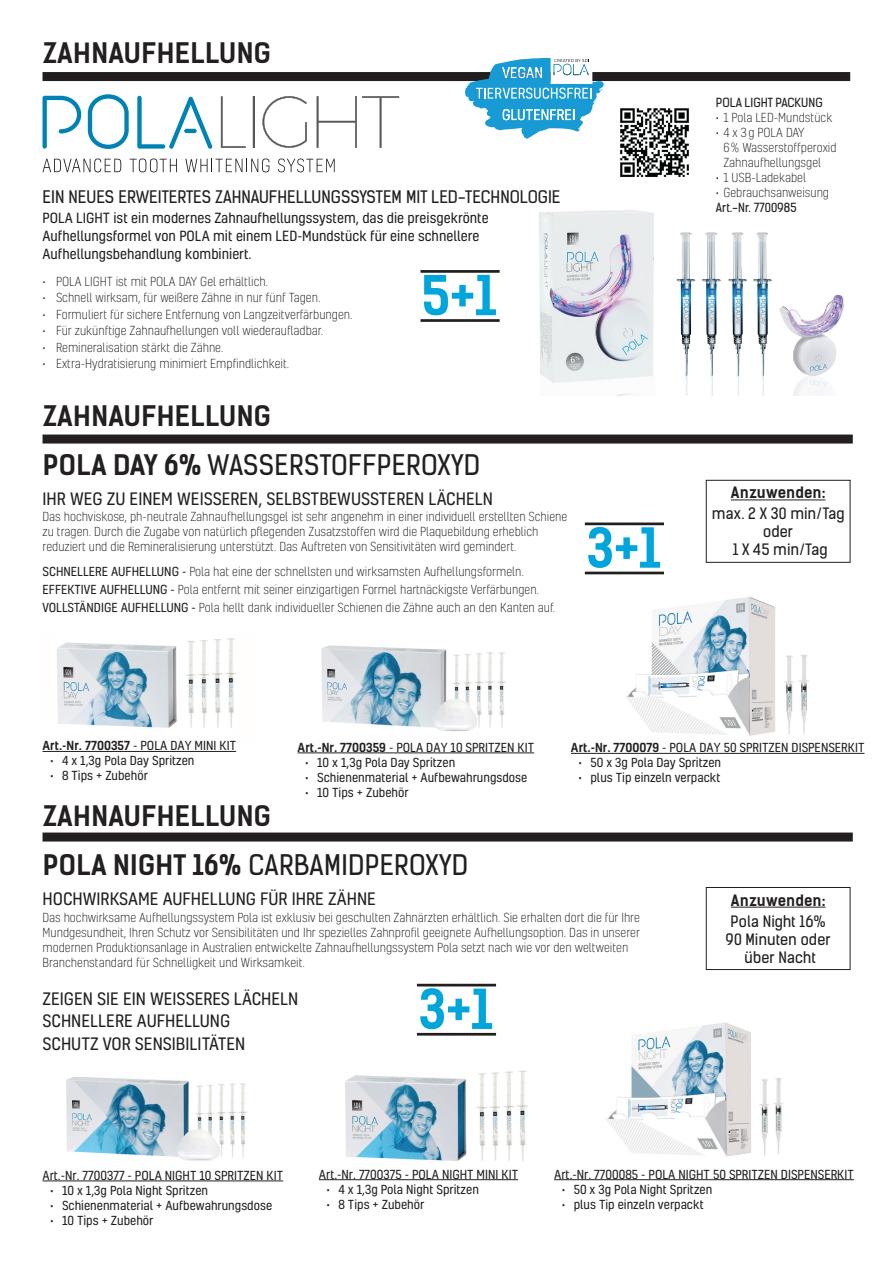
<style>
.page{position:relative;width:893px;height:1263px;background:#fff}
.page>*{position:absolute;margin:0;border:0;box-sizing:border-box;transform-origin:0 0}
.t1{font:700 52.35px "Kelson Sans";color:#00a6db}
.t2{font:27px "Kelson Sans";letter-spacing:.015em;color:#231f20}
.t3{font:700 27px "Kelson Sans";letter-spacing:.015em;color:#231f20}
.t4{font:16.5px/22.5px "Kelson";color:#231f20}
.t5{font:16.5px "Kelson Sans";color:#231f20}
.t6{font:15px/18px "Kelson Sans";letter-spacing:.005em;color:#231f20;text-align:center}
.t7{font:700 15px "Kelson Sans";letter-spacing:.005em;color:#231f20}
.t8{font:13.5px/18px "Kelson";color:#231f20}
.t9{font:300 12px/15px "Kelson";color:#231f20}
.t10{font:12px "Kelson";color:#231f20}
.t11{font:12px "Kelson Sans";color:#231f20}
.t12{font:500 12px "Kelson";color:#231f20}
.s1{font-weight:700}
.s2{font-weight:400}
.s3{font-weight:500}
</style>
<div class="page">
<img style="left:612px;top:571px;width:213px;height:182px">
<img style="left:539px;top:209px;width:305px;height:187px">
<div style="left:43px;top:72px;width:807px;height:9px;background:#231f20"></div>
<svg style="left:43px;top:96px;width:38px;height:53px"></svg>
<svg style="left:88px;top:94px;width:41px;height:55px"></svg>
<svg style="left:137px;top:96px;width:76px;height:53px"></svg>
<svg style="left:184px;top:129px;width:13px;height:4px"></svg>
<svg style="left:221px;top:96px;width:25px;height:52px"></svg>
<hr style="left:253px;top:96px;width:2px;height:52px;background:#57585a">
<svg style="left:262px;top:96px;width:45px;height:52px"></svg>
<svg style="left:317px;top:96px;width:82px;height:52px"></svg>
<svg style="left:43px;top:158px;width:78px;height:14px"></svg>
<svg style="left:130px;top:158px;width:47px;height:14px"></svg>
<svg style="left:185px;top:158px;width:84px;height:14px"></svg>
<svg style="left:278px;top:158px;width:57px;height:14px"></svg>
<svg style="left:465px;top:57px;width:139px;height:82px"></svg>
<hr style="left:420px;top:319px;width:80px;height:3px;background:#231f20">
<hr style="left:420px;top:270px;width:80px;height:3px;background:#231f20">
<img style="left:620px;top:108px;width:69px;height:69px">
<img style="left:345px;top:1070px;width:183px;height:91px">
<img style="left:321px;top:645px;width:185px;height:86px">
<hr style="left:298px;top:752px;width:236px;height:1px;background:#231f20">
<hr style="left:571px;top:753px;width:293px;height:1px;background:#231f20">
<img style="left:57px;top:638px;width:179px;height:90px">
<hr style="left:43px;top:751px;width:193px;height:1px;background:#231f20">
<img style="left:66px;top:1077px;width:181px;height:84px">
<hr style="left:43px;top:1180px;width:240px;height:1px;background:#231f20">
<hr style="left:319px;top:1179px;width:199px;height:1px;background:#231f20">
<img style="left:606px;top:1022px;width:177px;height:135px">
<hr style="left:554px;top:1179px;width:300px;height:1px;background:#231f20">
<hr style="left:731px;top:500px;width:94px;height:1px;background:#231f20">
<div style="left:706px;top:480px;width:144px;height:83px;border:1px solid #231f20"></div>
<hr style="left:731px;top:907px;width:94px;height:1px;background:#231f20">
<div style="left:706px;top:887px;width:144px;height:83px;border:1px solid #231f20"></div>
<div style="left:43px;top:434px;width:810px;height:9px;background:#231f20"></div>
<div style="left:43px;top:832px;width:810px;height:9px;background:#231f20"></div>
<hr style="left:585px;top:572px;width:79px;height:2px;background:#231f20">
<hr style="left:585px;top:522px;width:79px;height:3px;background:#231f20">
<hr style="left:417px;top:1033px;width:79px;height:2px;background:#231f20">
<hr style="left:417px;top:984px;width:79px;height:2px;background:#231f20">
<h2 class="t3" style="left:43px;top:36px;width:230px">ZAHNAUFHELLUNG</h2>
<h3 class="t5" style="left:43px;top:187px;width:519px">EIN NEUES ERWEITERTES ZAHNAUFHELLUNGSSYSTEM MIT LED-TECHNOLOGIE</h3>
<p class="t8" style="left:43px;top:209px;width:448px">POLA LIGHT ist ein modernes Zahnaufhellungssystem, das die preisgekrönte<br>Aufhellungsformel von POLA mit einem LED-Mundstück für eine schnellere<br>Aufhellungsbehandlung kombiniert.</p>
<p class="t9" style="left:43px;top:274px;width:227px">• POLA LIGHT ist mit POLA DAY Gel erhältlich.</p>
<p class="t9" style="left:43px;top:290px;width:279px">• Schnell wirksam, für weißere Zähne in nur fünf Tagen.</p>
<p class="t9" style="left:43px;top:307px;width:312px">• Formuliert für sichere Entfernung von Langzeitverfärbungen.</p>
<p class="t9" style="left:43px;top:323px;width:282px">• Für zukünftige Zahnaufhellungen voll wiederaufladbar.</p>
<p class="t9" style="left:43px;top:340px;width:182px">• Remineralisation stärkt die Zähne.</p>
<p class="t9" style="left:43px;top:356px;width:248px">• Extra-Hydratisierung minimiert Empfindlichkeit.</p>
<h1 class="t1" style="left:422px;top:264px;width:76px">5+1</h1>
<h2 class="t3" style="left:43px;top:399px;width:230px">ZAHNAUFHELLUNG</h2>
<h2 class="t2" style="left:43px;top:448px;width:439px"><span class="s1">POLA DAY 6%</span> WASSERSTOFFPEROXYD</h2>
<h3 class="t4" style="left:43px;top:487px;width:452px">IHR WEG ZU EINEM WEISSEREN, SELBSTBEWUSSTEREN LÄCHELN</h3>
<p class="t9" style="left:43px;top:509px;width:526px">Das hochviskose, ph-neutrale Zahnaufhellungsgel ist sehr angenehm in einer individuell erstellten Schiene zu tragen. Durch die Zugabe von natürlich pflegenden Zusatzstoffen wird die Plaquebildung erheblich reduziert und die Remineralisierung unterstützt. Das Auftreten von Sensitivitäten wird gemindert.</p>
<p class="t9" style="left:43px;top:563px;width:514px;line-height:18px"><span class="s2">SCHNELLERE AUFHELLUNG -</span> Pola hat eine der schnellsten und wirksamsten Aufhellungsformeln.<br><span class="s2">EFFEKTIVE AUFHELLUNG -</span> Pola entfernt mit seiner einzigartigen Formel hartnäckigste Verfärbungen.<br><span class="s2">VOLLSTÄNDIGE AUFHELLUNG -</span> Pola hellt dank individueller Schienen die Zähne auch an den Kanten auf.</p>
<h1 class="t1" style="left:586px;top:516px;width:76px">3+1</h1>
<p class="t11" style="left:716px;top:95px;width:108px">POLA LIGHT PACKUNG</p>
<p class="t9" style="left:716px;top:109px;width:118px">• 1 Pola LED-Mundstück</p>
<p class="t9" style="left:723px;top:124px;width:115px;text-indent:-8px">• 4 x 3g POLA DAY<br>6% Wasserstoffperoxid<br>Zahnaufhellungsgel</p>
<p class="t9" style="left:716px;top:169px;width:92px">• 1 USB-Ladekabel</p>
<p class="t9" style="left:716px;top:184px;width:115px">• Gebrauchsanweisung</p>
<p class="t11" style="left:716px;top:200px;width:82px">Art.-Nr. 7700985</p>
<p class="t7" style="left:731px;top:484px;width:96px">Anzuwenden:</p>
<p class="t6" style="left:712px;top:505px;width:134px">max. 2 X 30 min/Tag oder<br>1 X 45 min/Tag</p>
<p class="t12" style="left:43px;top:737px;width:195px">Art.-Nr. 7700357 <span class="s2">- POLA DAY MINI KIT</span></p>
<p class="t10" style="left:50px;top:753px;width:146px">• 4 x 1,3g Pola Day Spritzen</p>
<p class="t10" style="left:50px;top:768px;width:99px">• 8 Tips + Zubehör</p>
<h2 class="t3" style="left:43px;top:800px;width:230px">ZAHNAUFHELLUNG</h2>
<p class="t10" style="left:298px;top:739px;width:238px"><span class="s3">Art.-Nr. 7700359</span> - POLA DAY 10 SPRITZEN KIT</p>
<p class="t10" style="left:305px;top:754px;width:152px">• 10 x 1,3g Pola Day Spritzen</p>
<p class="t10" style="left:305px;top:769px;width:224px">• Schienenmaterial + Aufbewahrungsdose</p>
<p class="t10" style="left:305px;top:784px;width:105px">• 10 Tips + Zubehör</p>
<h2 class="t2" style="left:43px;top:848px;width:427px"><span class="s1">POLA NIGHT 16%</span> CARBAMIDPEROXYD</h2>
<p class="t10" style="left:571px;top:740px;width:295px"><span class="s3">Art.-Nr. 7700079</span> - POLA DAY 50 SPRITZEN DISPENSERKIT</p>
<p class="t10" style="left:578px;top:755px;width:144px">• 50 x 3g Pola Day Spritzen</p>
<p class="t10" style="left:578px;top:770px;width:143px">• plus Tip einzeln verpackt</p>
<h3 class="t4" style="left:43px;top:887px;width:335px">HOCHWIRKSAME AUFHELLUNG FÜR IHRE ZÄHNE</h3>
<p class="t9" style="left:43px;top:910px;width:599px">Das hochwirksame Aufhellungssystem Pola ist exklusiv bei geschulten Zahnärzten erhältlich. Sie erhalten dort die für Ihre Mundgesundheit, Ihren Schutz vor Sensibilitäten und Ihr spezielles Zahnprofil geeignete Aufhellungsoption. Das in unserer modernen Produktionsanlage in Australien entwickelte Zahnaufhellungssystem Pola setzt nach wie vor den weltweiten Branchenstandard für Schnelligkeit und Wirksamkeit.</p>
<h3 class="t4" style="left:43px;top:987px;width:257px">ZEIGEN SIE EIN WEISSERES LÄCHELN<br>SCHNELLERE AUFHELLUNG<br>SCHUTZ VOR SENSIBILITÄTEN</h3>
<h1 class="t1" style="left:418px;top:977px;width:76px">3+1</h1>
<p class="t7" style="left:731px;top:891px;width:96px">Anzuwenden:</p>
<p class="t6" style="left:725px;top:912px;width:107px">Pola Night 16%<br>90 Minuten oder über Nacht</p>
<p class="t10" style="left:43px;top:1167px;width:242px">Art.-Nr. 7700377 - POLA NIGHT 10 SPRITZEN KIT</p>
<p class="t10" style="left:50px;top:1182px;width:160px">• 10 x 1,3g Pola Night Spritzen</p>
<p class="t10" style="left:50px;top:1197px;width:224px">• Schienenmaterial + Aufbewahrungsdose</p>
<p class="t10" style="left:50px;top:1212px;width:105px">• 10 Tips + Zubehör</p>
<p class="t10" style="left:319px;top:1166px;width:201px">Art.-Nr. 7700375 - POLA NIGHT MINI KIT</p>
<p class="t10" style="left:326px;top:1181px;width:154px">• 4 x 1,3g Pola Night Spritzen</p>
<p class="t10" style="left:326px;top:1196px;width:99px">• 8 Tips + Zubehör</p>
<p class="t10" style="left:554px;top:1166px;width:301px">Art.-Nr. 7700085 - POLA NIGHT 50 SPRITZEN DISPENSERKIT</p>
<p class="t10" style="left:562px;top:1181px;width:152px">• 50 x 3g Pola Night Spritzen</p>
<p class="t10" style="left:562px;top:1196px;width:143px">• plus Tip einzeln verpackt</p>
</div>
